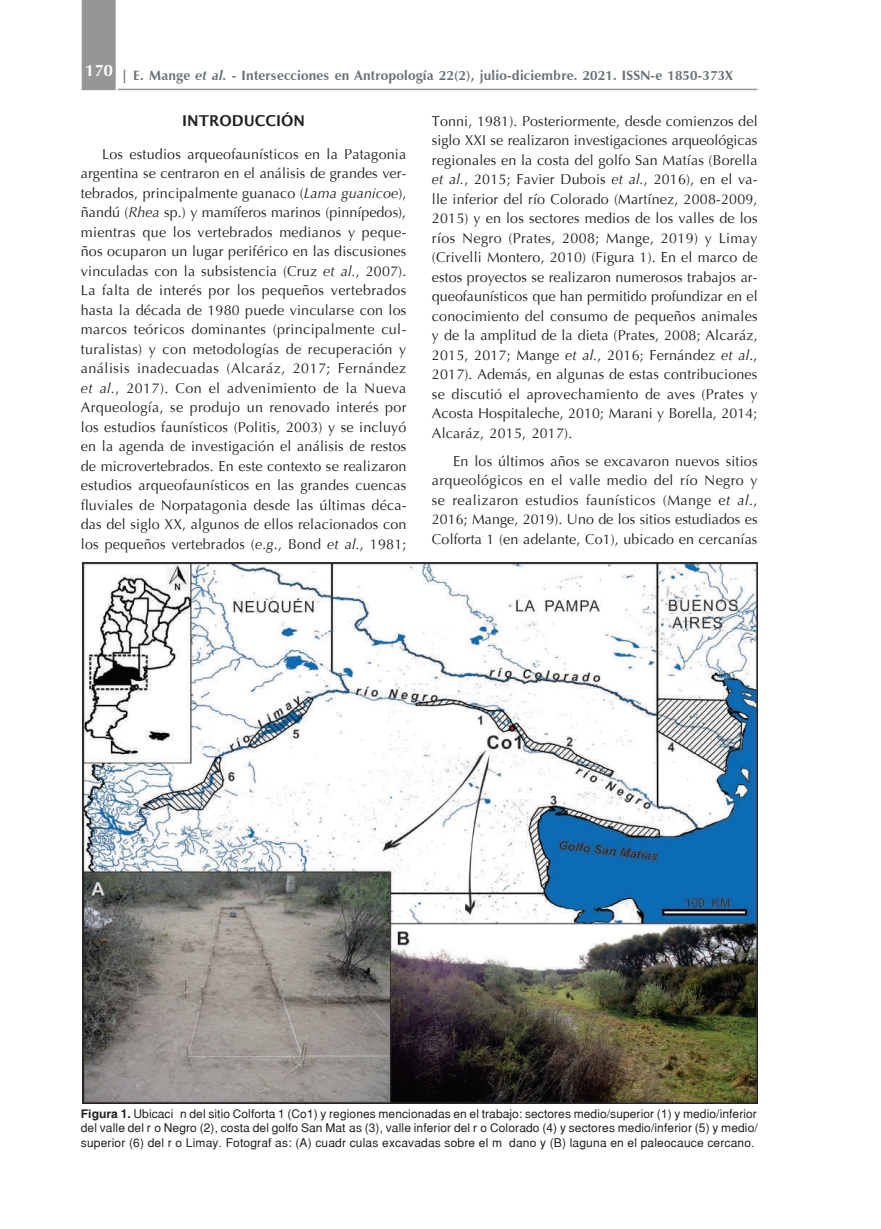
<style>
.page{position:relative;width:881px;height:1229px;background:#fff}
.page>*{position:absolute;margin:0;border:0;box-sizing:border-box;transform-origin:0 0}
.t1{font:600 15px "Lucida Sans";color:#231f20}
.t2{font:14.25px/19.5px "Optima";letter-spacing:.01em;color:#231f20;text-align:justify}
.t3{font:700 13.5px "Zapf Humanist 601 BT";letter-spacing:.015em;color:#697176}
.t4{font:12px/14.4px "Helvetica";letter-spacing:.015em;color:#231f20;text-align:justify}
.s1{font-style:italic}
.s2{font-weight:700}
</style>
<div class="page">
<hr style="left:118px;top:89px;width:639px;height:1px;background:#969696">
<div style="left:82px;top:0;width:34px;height:90px;background:#969696"></div>
<img style="left:82px;top:562px;width:675px;height:541px">
<p class="t3" style="left:85px;top:67px;width:649px"><sup>170</sup> | E. Mange <span class="s1">et al.</span> - Intersecciones en Antropología 22(2), julio-diciembre. 2021. ISSN-e 1850-373X</p>
<p class="t2" style="left:432px;top:111px;width:327px">Tonni, 1981). Posteriormente, desde comienzos del siglo XXI se realizaron investigaciones arqueológicas regionales en la costa del golfo San Matías (Borella <span class="s1">et al.</span>, 2015; Favier Dubois <span class="s1">et al.</span>, 2016), en el va&shy;lle inferior del río Colorado (Martínez, 2008-2009, 2015) y en los sectores medios de los valles de los ríos Negro (Prates, 2008; Mange, 2019) y Limay (Crivelli Montero, 2010) (Figura 1). En el marco de estos proyectos se realizaron numerosos trabajos ar&shy;queofaunísticos que han permitido profundizar en el conocimiento del consumo de pequeños animales y de la amplitud de la dieta (Prates, 2008; Alcaráz, 2015, 2017; Mange <span class="s1">et al.</span>, 2016; Fernández <span class="s1">et al</span>., 2017). Además, en algunas de estas contribuciones se discutió el aprovechamiento de aves (Prates y Acosta Hospitaleche, 2010; Marani y Borella, 2014; Alcaráz, 2015, 2017).</p>
<p class="t2" style="left:432px;top:451px;width:327px;text-indent:21px">En los últimos años se excavaron nuevos sitios arqueológicos en el valle medio del río Negro y se realizaron estudios faunísticos (Mange e<span class="s1">t al</span>., 2016; Mange, 2019). Uno de los sitios estudiados es Colforta 1 (en adelante, Co1), ubicado en cercanías</p>
<p class="t1" style="left:182px;top:112px;width:124px">INTRODUCCIÓN</p>
<p class="t2" style="left:81px;top:144px;width:327px;text-indent:21px">Los estudios arqueofaunísticos en la Patagonia argentina se centraron en el análisis de grandes ver&shy;tebrados, principalmente guanaco (<span class="s1">Lama guanicoe</span>), ñandú (<span class="s1">Rhea</span> sp.) y mamíferos marinos (pinnípedos), mientras que los vertebrados medianos y peque&shy;ños ocuparon un lugar periférico en las discusiones vinculadas con la subsistencia (Cruz <span class="s1">et al.</span>, 2007).<br>La falta de interés por los pequeños vertebrados hasta la década de 1980 puede vincularse con los marcos teóricos dominantes (principalmente cul&shy;turalistas) y con metodologías de recuperación y análisis inadecuadas (Alcaráz, 2017; Fernández <span class="s1">et al.</span>, 2017). Con el advenimiento de la Nueva Arqueología, se produjo un renovado interés por los estudios faunísticos (Politis, 2003) y se incluyó en la agenda de investigación el análisis de restos de microvertebrados. En este contexto se realizaron estudios arqueofaunísticos en las grandes cuencas fluviales de Norpatagonia desde las últimas déca&shy;das del siglo XX, algunos de ellos relacionados con los pequeños vertebrados (<span class="s1">e</span>.<span class="s1">g</span>., Bond <span class="s1">et al.</span>, 1981;</p>
<p class="t4" style="left:81px;top:1106px;width:678px"><span class="s2">Figura 1.</span> Ubicación del sitio Colforta 1 (Co1) y regiones mencionadas en el trabajo: sectores medio/superior (1) y medio/inferior del valle del río Negro (2), costa del golfo San Matías (3), valle inferior del río Colorado (4) y sectores medio/inferior (5) y medio/ superior (6) del río Limay. Fotografías: (A) cuadrículas excavadas sobre el médano y (B) laguna en el paleocauce cercano.</p>
</div>
